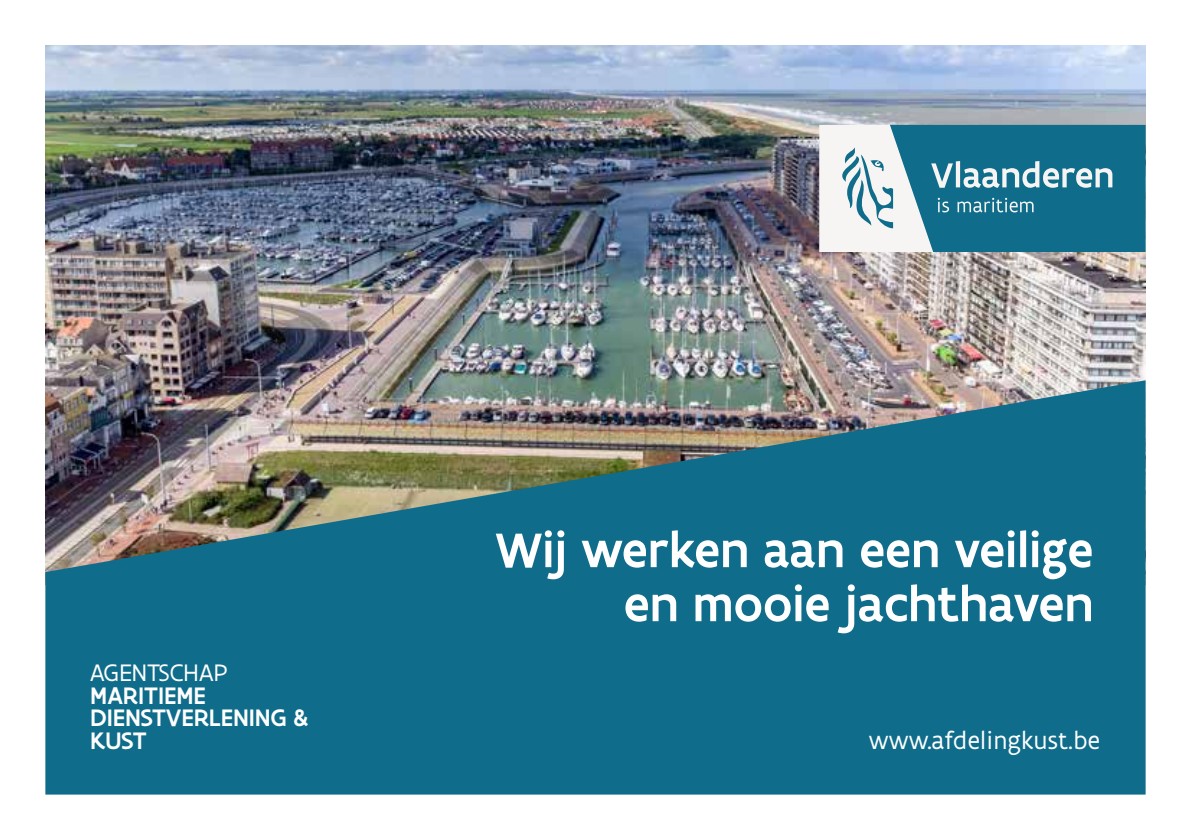
<style>
.page{position:relative;width:1191px;height:840px;background:#fff}
.page>*{position:absolute;margin:0;border:0;box-sizing:border-box;transform-origin:0 0}
.t1{font:500 52px/54px "Flanders Art Sans";color:#fff;text-align:right}
.t2{font:26px "Flanders Art Sans";letter-spacing:.01em;color:#fff}
.t3{font:500 25.6px/22.8px "Flanders Art Sans";letter-spacing:-.005em;color:#fff}
.t4{font:25.6px "Flanders Art Sans";letter-spacing:-.005em;color:#fff}
</style>
<div class="page">
<img style="left:45px;top:45px;width:1100px;height:335px">
<img style="left:45px;top:380px;width:1100px;height:414px">
<svg style="left:819px;top:125px;width:326px;height:127px"></svg>
<p class="t4" style="left:90px;top:656px;width:139px">AGENTSCHAP</p>
<p class="t3" style="left:90px;top:683px;width:220px">MARITIEME<br>DIENSTVERLENING &amp;<br>KUST</p>
<p class="t1" style="left:495px;top:523px;width:600px">Wij werken aan een veilige en mooie jachthaven</p>
<p class="t2" style="left:868px;top:724px;width:233px">www.afdelingkust.be</p>
</div>
